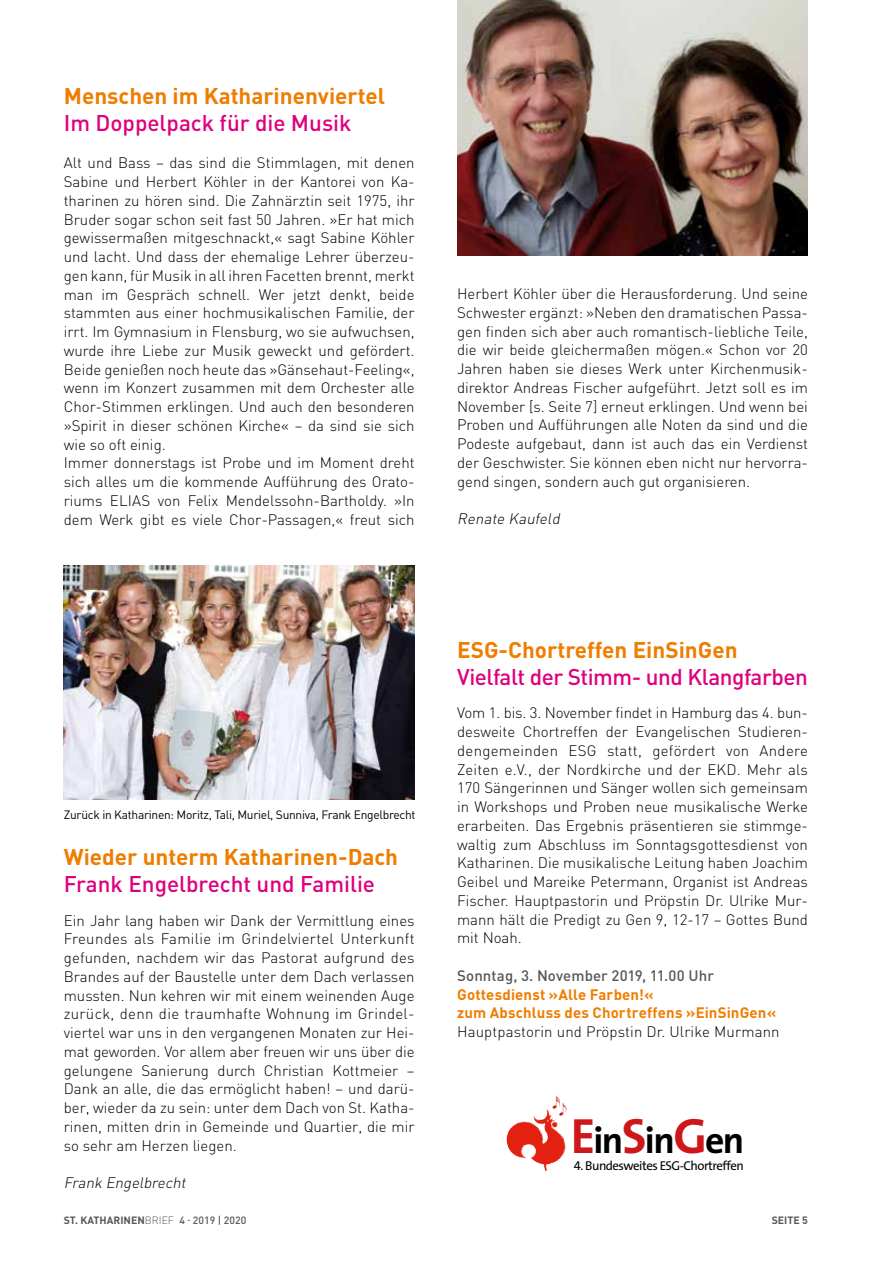
<style>
.page{position:relative;width:893px;height:1263px;background:#fff}
.page>*{position:absolute;margin:0;border:0;box-sizing:border-box;transform-origin:0 0}
.t1{font:700 37.65px "The Sans";color:#000}
.t2{font:700 22.5px "DIN";color:#ef7d00}
.t3{font:500 22.5px "DIN";color:#de007e}
.t4{font:500 22.5px "DIN";letter-spacing:-.02em;color:#de007e}
.t5{font:300 15px/18.8px "DIN";color:#000;text-align:justify}
.t6{font:700 15px/18.8px "DIN";letter-spacing:.01em;color:#ef7d00}
.t7{font:500 15px "DIN";letter-spacing:.005em;color:#575756}
.t8{font:italic 300 15px "DIN";color:#000}
.t9{font:12.9px "The Sans";letter-spacing:-.04em;color:#000}
.t10{font:12.9px "Sonata";color:#cd171a}
.t11{font:12px "DIN";letter-spacing:-.025em;color:#000}
.t12{font:700 10.5px "DIN";color:#575756}
.s1{font-size:49.8px;color:#cd171a}
.s2{font-family:"The Sans Expert"}
.s3{font-weight:300}
.s4{font-weight:500}
</style>
<div class="page">
<img style="left:64px;top:566px;width:351px;height:233px">
<img style="left:457px;top:0;width:351px;height:255px">
<img style="left:533px;top:1109px;width:14px;height:14px">
<h2 class="t2" style="left:64px;top:81px;width:323px">Menschen im Katharinenviertel</h2>
<h2 class="t3" style="left:64px;top:108px;width:289px">Im Doppelpack für die Musik</h2>
<p class="t5" style="left:64px;top:153px;width:352px;text-align:left">Alt und Bass – das sind die Stimmlagen, mit denen Sabine und Herbert Köhler in der Kantorei von Ka&shy;tharinen zu hören sind. Die Zahnärztin seit 1975, ihr Bruder sogar schon seit fast 50 Jahren. »Er hat mich gewissermaßen mitgeschnackt,« sagt Sabine Köhler und lacht. Und dass der ehemalige Lehrer überzeu&shy;gen kann, für Musik in all ihren Facetten brennt, merkt man im Gespräch schnell. Wer jetzt denkt, beide stammten aus einer hochmusikalischen Familie, der irrt. Im Gymnasium in Flensburg, wo sie aufwuchsen, wurde ihre Liebe zur Musik geweckt und gefördert.<br>Beide genießen noch heute das »Gänsehaut-Feeling«, wenn im Konzert zusammen mit dem Orchester alle Chor-Stimmen erklingen. Und auch den besonderen »Spirit in dieser schönen Kirche« – da sind sie sich wie so oft einig.<br>Immer donnerstags ist Probe und im Moment dreht sich alles um die kommende Aufführung des Orato&shy;riums ELIAS von Felix Mendelssohn-Bartholdy. »In dem Werk gibt es viele Chor-Passagen,« freut sich</p>
<p class="t5" style="left:457px;top:284px;width:352px">Herbert Köhler über die Herausforderung. Und seine Schwester ergänzt: »Neben den dramatischen Passa&shy;gen finden sich aber auch romantisch-liebliche Teile, die wir beide gleichermaßen mögen.« Schon vor 20<br>Jahren haben sie dieses Werk unter Kirchenmusik&shy;direktor Andreas Fischer aufgeführt. Jetzt soll es im November [s. Seite 7] erneut erklingen. Und wenn bei Proben und Aufführungen alle Noten da sind und die Podeste aufgebaut, dann ist auch das ein Verdienst der Geschwister. Sie können eben nicht nur hervorra&shy;gend singen, sondern auch gut organisieren.</p>
<p class="t8" style="left:457px;top:509px;width:107px">Renate Kaufeld</p>
<p class="t11" style="left:64px;top:807px;width:353px">Zurück in Katharinen: Moritz, Tali, Muriel, Sunniva, Frank Engelbrecht</p>
<h2 class="t2" style="left:64px;top:842px;width:336px">Wieder unterm Katharinen-Dach</h2>
<h2 class="t3" style="left:64px;top:869px;width:313px">Frank Engelbrecht und Familie</h2>
<p class="t5" style="left:64px;top:911px;width:352px">Ein Jahr lang haben wir Dank der Vermittlung eines Freundes als Familie im Grindelviertel Unterkunft gefunden, nachdem wir das Pastorat aufgrund des Brandes auf der Baustelle unter dem Dach verlassen mussten. Nun kehren wir mit einem weinenden Auge zurück, denn die traumhafte Wohnung im Grindel&shy;viertel war uns in den vergangenen Monaten zur Hei&shy;mat geworden. Vor allem aber freuen wir uns über die gelungene Sanierung durch Christian Kottmeier – Dank an alle, die das ermöglicht haben! – und darü&shy;ber, wieder da zu sein: unter dem Dach von St. Katha&shy;rinen, mitten drin in Gemeinde und Quartier, die mir so sehr am Herzen liegen.</p>
<p class="t8" style="left:64px;top:1173px;width:127px">Frank Engelbrecht</p>
<h2 class="t2" style="left:457px;top:635px;width:282px">ESG-Chortreffen EinSinGen</h2>
<h2 class="t4" style="left:457px;top:662px;width:352px">Vielfalt der Stimm- und Klangfarben</h2>
<p class="t5" style="left:457px;top:703px;width:352px">Vom 1. bis. 3. November findet in Hamburg das 4. bun&shy;desweite Chortreffen der Evangelischen Studieren&shy;dengemeinden ESG statt, gefördert von Andere Zeiten e.V., der Nordkirche und der EKD. Mehr als 170 Sängerinnen und Sänger wollen sich gemeinsam in Workshops und Proben neue musikalische Werke erarbeiten. Das Ergebnis präsentieren sie stimmge&shy;waltig zum Abschluss im Sonntagsgottesdienst von Katharinen. Die musikalische Leitung haben Joachim Geibel und Mareike Petermann, Organist ist Andreas Fischer. Hauptpastorin und Pröpstin Dr. Ulrike Mur&shy;mann hält die Predigt zu Gen 9, 12-17 – Gottes Bund mit Noah.</p>
<p class="t7" style="left:457px;top:966px;width:258px">Sonntag, 3. November 2019, 11.00 Uhr</p>
<p class="t6" style="left:457px;top:984px;width:320px">Gottesdienst »Alle Farben!«<br>zum Abschluss des Chortreffens »EinSinGen«</p>
<p class="t5" style="left:457px;top:1022px;width:324px">Hauptpastorin und Pröpstin Dr. Ulrike Murmann</p>
<p class="t10" style="left:553px;top:1095px;width:9px">x</p>
<p class="t10" style="left:560px;top:1102px;width:9px">e</p>
<h1 class="t1" style="left:571px;top:1109px;width:175px"><span class="s1">E</span>in<span class="s1">S</span>in<span class="s1">G</span>en</h1>
<p class="t9" style="left:574px;top:1155px;width:171px"><span class="s2">4.</span> Bundesweites ESG-Chortreffen</p>
<p class="t12" style="left:64px;top:1214px;width:184px">ST. KATHARINEN<span class="s3">BRIEF</span> <span class="s4">4 </span><sup>.</sup> <span class="s4">2019 | 2020</span></p>
<p class="t12" style="left:772px;top:1214px;width:38px">SEITE 5</p>
</div>
